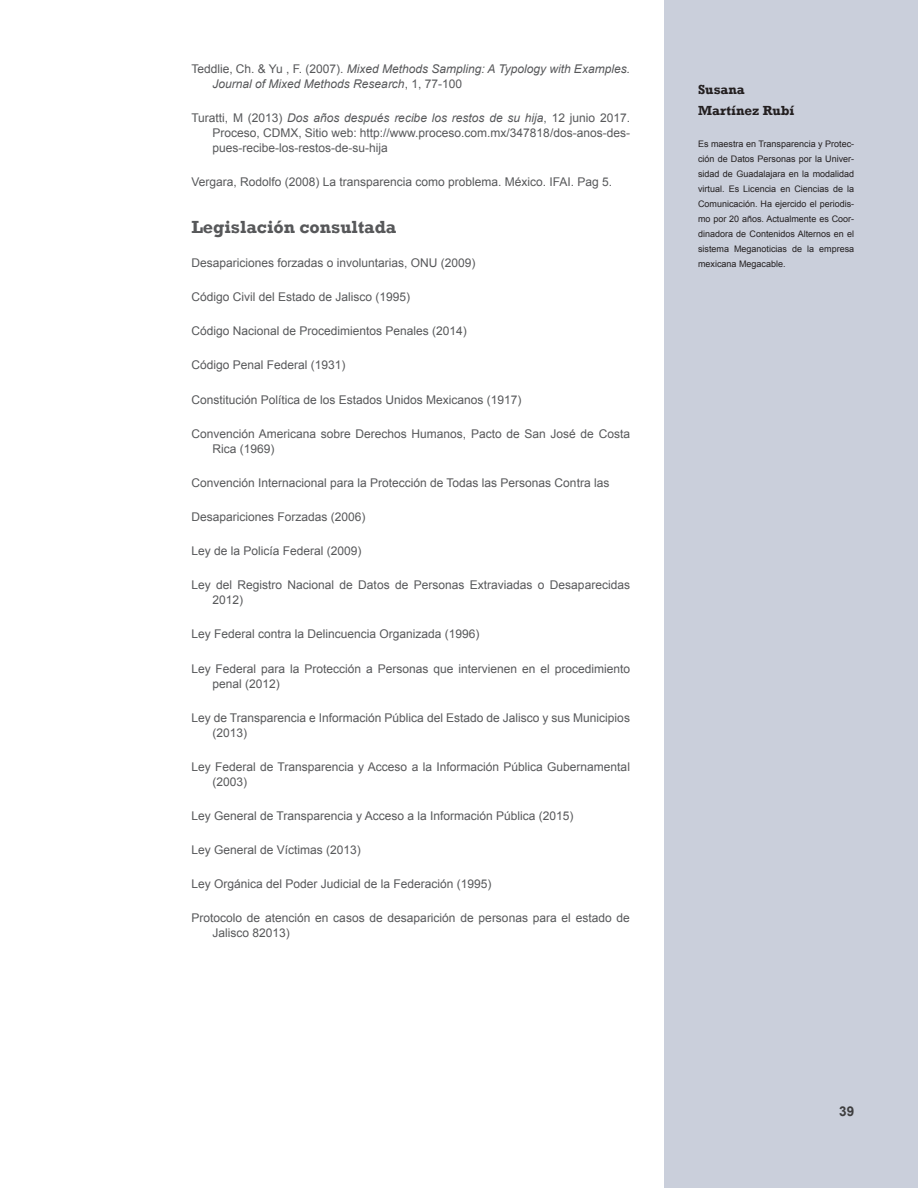
<style>
.page{position:relative;width:918px;height:1188px;background:#fff}
.page>*{position:absolute;margin:0;border:0;box-sizing:border-box;transform-origin:0 0}
.subtitulos_bibliogra{font:700 18px "Rockwell";color:#57585a}
.autor_-_nombre_compl{font:700 13.5px/21.8px "Rockwell";color:#231f20}
.numeración{font:700 13.5px "Arial";color:#3e3e3f}
.bibliografia{font:12px/15px "Arial";color:#57585a}
.bibliografia-2{font:italic 12px/15px "Arial";color:#57585a}
.autor_-_biodata_comp{font:9px/15px "Arial";color:#231f20;text-align:justify}
.s1{font-style:normal}
.s2{font-style:italic}
</style>
<div class="page">
<div style="left:664px;top:0;width:254px;height:1188px;background:#cacfdb"></div>
<p class="bibliografia-2" style="left:213px;top:61px;width:419px;text-indent:-21px"><span class="s1">Teddlie, Ch. &amp; Yu , F. (2007).</span> Mixed Methods Sampling: A Typology with Examples.<br>Journal of Mixed Methods Research<span class="s1">, 1, 77-100</span></p>
<p class="bibliografia" style="left:213px;top:110px;width:419px;text-align:justify;text-indent:-21px">Turatti, M (2013) <span class="s2">Dos años después recibe los restos de su hija</span>, 12 junio 2017.<br>Proceso, CDMX, Sitio web: http://www.proceso.com.mx/347818/dos-anos-des&shy;pues-recibe-los-restos-de-su-hija</p>
<p class="bibliografia" style="left:191px;top:174px;width:422px">Vergara, Rodolfo (2008) La transparencia como problema. México. IFAI. Pag 5.</p>
<p class="subtitulos_bibliogra" style="left:191px;top:216px;width:207px">Legislación consultada</p>
<p class="bibliografia" style="left:191px;top:255px;width:286px">Desapariciones forzadas o involuntarias, ONU (2009)</p>
<p class="bibliografia" style="left:191px;top:290px;width:220px">Código Civil del Estado de Jalisco (1995)</p>
<p class="bibliografia" style="left:191px;top:324px;width:277px">Código Nacional de Procedimientos Penales (2014)</p>
<p class="bibliografia" style="left:191px;top:358px;width:156px">Código Penal Federal (1931)</p>
<p class="bibliografia" style="left:191px;top:392px;width:332px">Constitución Política de los Estados Unidos Mexicanos (1917)</p>
<p class="bibliografia" style="left:213px;top:426px;width:419px;text-indent:-21px">Convención Americana sobre Derechos Humanos, Pacto de San José de Costa<br>Rica (1969)</p>
<p class="bibliografia" style="left:191px;top:475px;width:420px">Convención Internacional para la Protección de Todas las Personas Contra las</p>
<p class="bibliografia" style="left:191px;top:509px;width:176px">Desapariciones Forzadas (2006)</p>
<p class="bibliografia" style="left:191px;top:544px;width:172px">Ley de la Policía Federal (2009)</p>
<p class="bibliografia" style="left:213px;top:578px;width:419px;text-indent:-21px">Ley del Registro Nacional de Datos de Personas Extraviadas o Desaparecidas<br>2012)</p>
<p class="bibliografia" style="left:191px;top:627px;width:290px">Ley Federal contra la Delincuencia Organizada (1996)</p>
<p class="bibliografia" style="left:213px;top:661px;width:419px;text-indent:-21px">Ley Federal para la Protección a Personas que intervienen en el procedimiento penal (2012)</p>
<p class="bibliografia" style="left:213px;top:710px;width:419px;text-indent:-21px">Ley de Transparencia e Información Pública del Estado de Jalisco y sus Municipios (2013)</p>
<p class="bibliografia" style="left:213px;top:759px;width:419px;text-indent:-21px">Ley Federal de Transparencia y Acceso a la Información Pública Gubernamental (2003)</p>
<p class="bibliografia" style="left:191px;top:808px;width:384px">Ley General de Transparencia y Acceso a la Información Pública (2015)</p>
<p class="bibliografia" style="left:191px;top:842px;width:171px">Ley General de Víctimas (2013)</p>
<p class="bibliografia" style="left:191px;top:877px;width:302px">Ley Orgánica del Poder Judicial de la Federación (1995)</p>
<p class="bibliografia" style="left:213px;top:911px;width:419px;text-indent:-21px">Protocolo de atención en casos de desaparición de personas para el estado de<br>Jalisco 82013)</p>
<p class="autor_-_nombre_compl" style="left:698px;top:78px;width:98px">Susana<br>Martínez Rubí</p>
<p class="autor_-_biodata_comp" style="left:698px;top:137px;width:158px">Es maestra en Transparencia y Protec&shy;ción de Datos Personas por la Univer&shy;sidad de Guadalajara en la modalidad virtual. Es Licencia en Ciencias de la Comunicación. Ha ejercido el periodis&shy;mo por 20 años. Actualmente es Coor&shy;dinadora de Contenidos Alternos en el sistema Meganoticias de la empresa mexicana Megacable.</p>
<p class="numeración" style="left:839px;top:1102px;width:17px">39</p>
</div>
